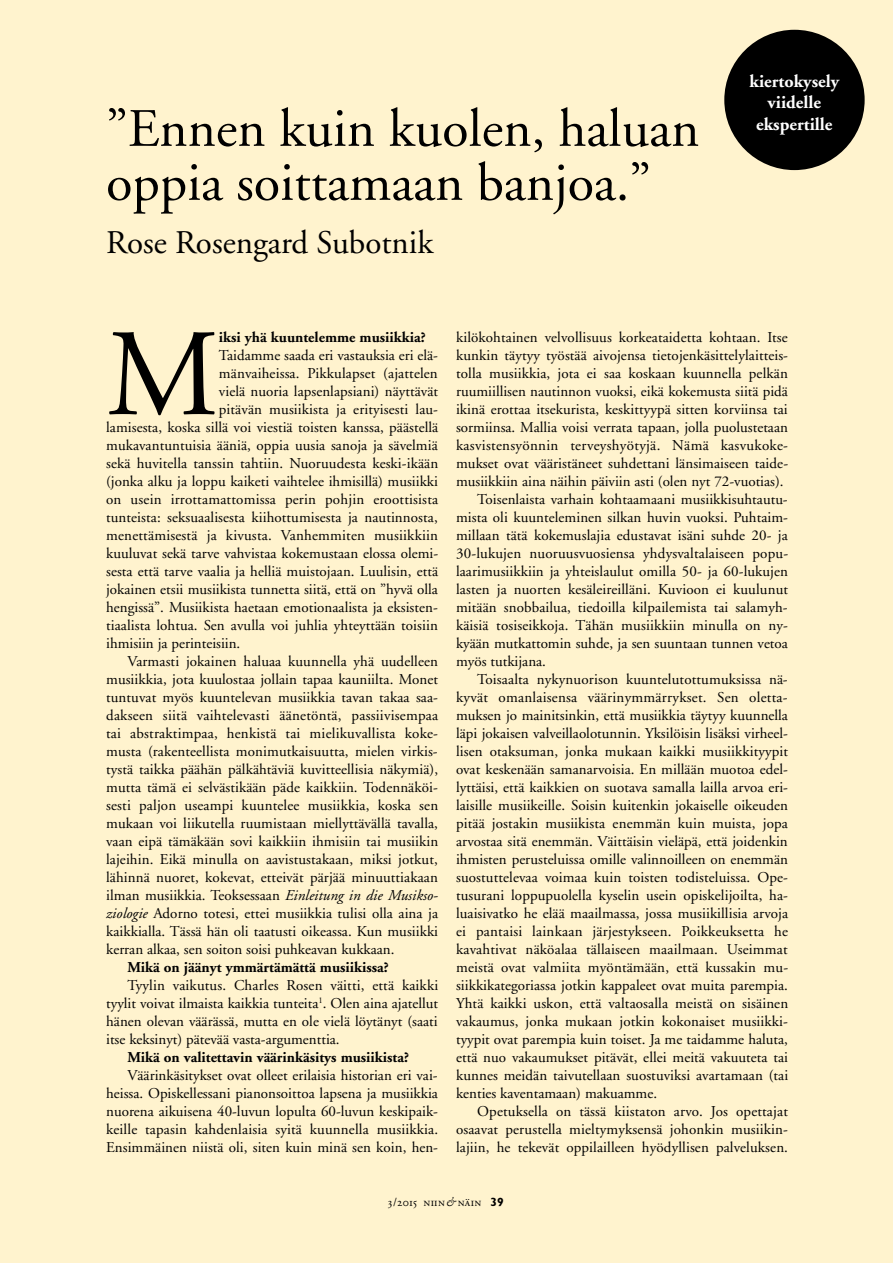
<style>
.page{position:relative;width:893px;height:1263px;background:#fff3ce}
.page>*{position:absolute;margin:0;border:0;box-sizing:border-box;transform-origin:0 0}
.t1{font:123.6px "Adobe Garamond";color:#000}
.t2{font:54px/54px "Adobe Garamond";color:#000}
.t3{font:33px "Adobe Garamond";color:#000}
.t4{font:700 18px/21.6px "Adobe Garamond";color:#fff;text-align:center}
.t5{font:15px/18px "Adobe Garamond";letter-spacing:.005em;color:#000;text-align:justify}
.t6{font:700 15px "Adobe Garamond";color:#000}
.t7{font:12px "Adobe Garamond Regular SC";letter-spacing:.02em;color:#000}
.s1{font-style:italic}
.s2{font-family:"Adobe Garamond";font-style:italic}
.s3{font-family:"Gill Sans";font-weight:700}
</style>
<div class="page">
<div style="left:724px;top:30px;width:141px;height:140px;background:#000;border-radius:50%"></div>
<h2 class="t2" style="left:106px;top:103px;width:595px">”Ennen kuin kuolen, haluan oppia soittamaan banjoa.”</h2>
<h3 class="t3" style="left:106px;top:225px;width:329px">Rose Rosengard Subotnik</h3>
<p class="t4" style="left:749px;top:71px;width:91px">kiertokysely viidelle ekspertille</p>
<h1 class="t1" style="left:106px;top:309px;width:114px">M</h1>
<p class="t6" style="left:219px;top:329px;width:208px">iksi yhä kuuntelemme musiikkia?</p>
<p class="t5" style="left:219px;top:347px;width:221px">Taidamme saada eri vastauksia eri elä-</p>
<p class="t5" style="left:219px;top:365px;width:220px">mänvaiheissa. Pikkulapset (ajattelen</p>
<p class="t5" style="left:219px;top:383px;width:221px">vielä nuoria lapsenlapsiani) näyttävät</p>
<p class="t5" style="left:219px;top:401px;width:221px">pitävän musiikista ja erityisesti lau-</p>
<p class="t5" style="left:106px;top:419px;width:334px">lamisesta, koska sillä voi viestiä toisten kanssa, päästellä</p>
<p class="t5" style="left:106px;top:437px;width:333px">mukavantuntuisia ääniä, oppia uusia sanoja ja sävelmiä</p>
<p class="t5" style="left:106px;top:455px;width:334px">sekä huvitella tanssin tahtiin. Nuoruudesta keski-ikään</p>
<p class="t5" style="left:106px;top:473px;width:333px">(jonka alku ja loppu kaiketi vaihtelee ihmisillä) musiikki</p>
<p class="t5" style="left:106px;top:491px;width:334px">on usein irrottamattomissa perin pohjin eroottisista</p>
<p class="t5" style="left:106px;top:509px;width:333px">tunteista: seksuaalisesta kiihottumisesta ja nautinnosta,</p>
<p class="t5" style="left:106px;top:527px;width:333px">menettämisestä ja kivusta. Vanhemmiten musiikkiin</p>
<p class="t5" style="left:106px;top:545px;width:334px">kuuluvat sekä tarve vahvistaa kokemustaan elossa olemi-</p>
<p class="t5" style="left:106px;top:563px;width:333px">sesta että tarve vaalia ja helliä muistojaan. Luulisin, että</p>
<p class="t5" style="left:106px;top:581px;width:333px">jokainen etsii musiikista tunnetta siitä, että on ”hyvä olla</p>
<p class="t5" style="left:106px;top:599px;width:333px">hengissä”. Musiikista haetaan emotionaalista ja eksisten-</p>
<p class="t5" style="left:106px;top:617px;width:333px">tiaalista lohtua. Sen avulla voi juhlia yhteyttään toisiin</p>
<p class="t5" style="left:106px;top:635px;width:136px">ihmisiin ja perinteisiin.</p>
<p class="t5" style="left:127px;top:653px;width:312px">Varmasti jokainen haluaa kuunnella yhä uudelleen</p>
<p class="t5" style="left:106px;top:671px;width:333px">musiikkia, jota kuulostaa jollain tapaa kauniilta. Monet</p>
<p class="t5" style="left:106px;top:689px;width:333px">tuntuvat myös kuuntelevan musiikkia tavan takaa saa-</p>
<p class="t5" style="left:106px;top:707px;width:334px">dakseen siitä vaihtelevasti äänetöntä, passiivisempaa</p>
<p class="t5" style="left:106px;top:725px;width:333px">tai abstraktimpaa, henkistä tai mielikuvallista koke-</p>
<p class="t5" style="left:106px;top:743px;width:333px">musta (rakenteellista monimutkaisuutta, mielen virkis-</p>
<p class="t5" style="left:106px;top:761px;width:333px">tystä taikka päähän pälkähtäviä kuvitteellisia näkymiä),</p>
<p class="t5" style="left:106px;top:779px;width:333px">mutta tämä ei selvästikään päde kaikkiin. Todennäköi-</p>
<p class="t5" style="left:106px;top:797px;width:334px">sesti paljon useampi kuuntelee musiikkia, koska sen</p>
<p class="t5" style="left:106px;top:815px;width:333px">mukaan voi liikutella ruumistaan miellyttävällä tavalla,</p>
<p class="t5" style="left:106px;top:833px;width:334px">vaan eipä tämäkään sovi kaikkiin ihmisiin tai musiikin</p>
<p class="t5" style="left:106px;top:851px;width:333px">lajeihin. Eikä minulla on aavistustakaan, miksi jotkut,</p>
<p class="t5" style="left:106px;top:869px;width:333px">lähinnä nuoret, kokevat, etteivät pärjää minuuttiakaan</p>
<p class="t5" style="left:106px;top:887px;width:333px">ilman musiikkia. Teoksessaan <span class="s1">Einleitung in die Musikso-</span></p>
<p class="t5" style="left:106px;top:905px;width:333px"><span class="s1">ziologie</span> Adorno totesi, ettei musiikkia tulisi olla aina ja</p>
<p class="t5" style="left:106px;top:923px;width:333px">kaikkialla. Tässä hän oli taatusti oikeassa. Kun musiikki</p>
<p class="t5" style="left:106px;top:941px;width:290px">kerran alkaa, sen soiton soisi puhkeavan kukkaan.</p>
<p class="t6" style="left:127px;top:959px;width:263px">Mikä on jäänyt ymmärtämättä musiikissa?</p>
<p class="t5" style="left:106px;top:977px;width:334px;text-indent:21px">Tyylin vaikutus. Charles Rosen väitti, että kaikki tyylit voivat ilmaista kaikkia tunteita<sup>1</sup>. Olen aina ajatellut hänen olevan väärässä, mutta en ole vielä löytänyt (saati itse keksinyt) pätevää vasta-argumenttia.</p>
<p class="t6" style="left:127px;top:1049px;width:283px">Mikä on valitettavin väärinkäsitys musiikista?</p>
<p class="t5" style="left:106px;top:1067px;width:334px;text-indent:21px">Väärinkäsitykset ovat olleet erilaisia historian eri vai&shy;heissa. Opiskellessani pianonsoittoa lapsena ja musiikkia nuorena aikuisena 40-luvun lopulta 60-luvun keskipaik&shy;keille tapasin kahdenlaisia syitä kuunnella musiikkia.<br>Ensimmäinen niistä oli, siten kuin minä sen koin, hen-</p>
<p class="t5" style="left:456px;top:329px;width:333px">kilökohtainen velvollisuus korkeataidetta kohtaan. Itse</p>
<p class="t5" style="left:456px;top:347px;width:334px">kunkin täytyy työstää aivojensa tietojenkäsittelylaitteis-</p>
<p class="t5" style="left:456px;top:365px;width:333px">tolla musiikkia, jota ei saa koskaan kuunnella pelkän</p>
<p class="t5" style="left:456px;top:383px;width:333px">ruumiillisen nautinnon vuoksi, eikä kokemusta siitä pidä</p>
<p class="t5" style="left:456px;top:401px;width:333px">ikinä erottaa itsekurista, keskittyypä sitten korviinsa tai</p>
<p class="t5" style="left:456px;top:419px;width:333px">sormiinsa. Mallia voisi verrata tapaan, jolla puolustetaan</p>
<p class="t5" style="left:456px;top:437px;width:333px">kasvistensyönnin terveyshyötyjä. Nämä kasvukoke-</p>
<p class="t5" style="left:456px;top:455px;width:334px">mukset ovat vääristäneet suhdettani länsimaiseen taide-</p>
<p class="t5" style="left:456px;top:473px;width:329px">musiikkiin aina näihin päiviin asti (olen nyt 72-vuotias).</p>
<p class="t5" style="left:477px;top:491px;width:312px">Toisenlaista varhain kohtaamaani musiikkisuhtautu-</p>
<p class="t5" style="left:456px;top:509px;width:333px">mista oli kuunteleminen silkan huvin vuoksi. Puhtaim-</p>
<p class="t5" style="left:456px;top:527px;width:333px">millaan tätä kokemuslajia edustavat isäni suhde 20- ja</p>
<p class="t5" style="left:456px;top:545px;width:334px">30-lukujen nuoruusvuosiensa yhdysvaltalaiseen popu-</p>
<p class="t5" style="left:456px;top:563px;width:333px">laarimusiikkiin ja yhteislaulut omilla 50- ja 60-lukujen</p>
<p class="t5" style="left:456px;top:581px;width:334px">lasten ja nuorten kesäleireilläni. Kuvioon ei kuulunut</p>
<p class="t5" style="left:456px;top:599px;width:333px">mitään snobbailua, tiedoilla kilpailemista tai salamyh-</p>
<p class="t5" style="left:456px;top:617px;width:333px">käisiä tosiseikkoja. Tähän musiikkiin minulla on ny-</p>
<p class="t5" style="left:456px;top:635px;width:333px">kyään mutkattomin suhde, ja sen suuntaan tunnen vetoa</p>
<p class="t5" style="left:456px;top:653px;width:91px">myös tutkijana.</p>
<p class="t5" style="left:477px;top:671px;width:312px">Toisaalta nykynuorison kuuntelutottumuksissa nä-</p>
<p class="t5" style="left:456px;top:689px;width:333px">kyvät omanlaisensa väärinymmärrykset. Sen oletta-</p>
<p class="t5" style="left:456px;top:707px;width:333px">muksen jo mainitsinkin, että musiikkia täytyy kuunnella</p>
<p class="t5" style="left:456px;top:725px;width:333px">läpi jokaisen valveillaolotunnin. Yksilöisin lisäksi virheel-</p>
<p class="t5" style="left:456px;top:743px;width:334px">lisen otaksuman, jonka mukaan kaikki musiikkityypit</p>
<p class="t5" style="left:456px;top:761px;width:333px">ovat keskenään samanarvoisia. En millään muotoa edel-</p>
<p class="t5" style="left:456px;top:779px;width:333px">lyttäisi, että kaikkien on suotava samalla lailla arvoa eri-</p>
<p class="t5" style="left:456px;top:797px;width:333px">laisille musiikeille. Soisin kuitenkin jokaiselle oikeuden</p>
<p class="t5" style="left:456px;top:815px;width:333px">pitää jostakin musiikista enemmän kuin muista, jopa</p>
<p class="t5" style="left:456px;top:833px;width:333px">arvostaa sitä enemmän. Väittäisin vieläpä, että joidenkin</p>
<p class="t5" style="left:456px;top:851px;width:334px">ihmisten perusteluissa omille valinnoilleen on enemmän</p>
<p class="t5" style="left:456px;top:869px;width:333px">suostuttelevaa voimaa kuin toisten todisteluissa. Ope-</p>
<p class="t5" style="left:456px;top:887px;width:333px">tusurani loppupuolella kyselin usein opiskelijoilta, ha-</p>
<p class="t5" style="left:456px;top:905px;width:334px">luaisivatko he elää maailmassa, jossa musiikillisia arvoja</p>
<p class="t5" style="left:456px;top:923px;width:333px">ei pantaisi lainkaan järjestykseen. Poikkeuksetta he</p>
<p class="t5" style="left:456px;top:941px;width:333px">kavahtivat näköalaa tällaiseen maailmaan. Useimmat</p>
<p class="t5" style="left:456px;top:959px;width:334px">meistä ovat valmiita myöntämään, että kussakin mu-</p>
<p class="t5" style="left:456px;top:977px;width:333px">siikkikategoriassa jotkin kappaleet ovat muita parempia.</p>
<p class="t5" style="left:456px;top:995px;width:334px">Yhtä kaikki uskon, että valtaosalla meistä on sisäinen</p>
<p class="t5" style="left:456px;top:1013px;width:333px">vakaumus, jonka mukaan jotkin kokonaiset musiikki-</p>
<p class="t5" style="left:456px;top:1031px;width:333px">tyypit ovat parempia kuin toiset. Ja me taidamme haluta,</p>
<p class="t5" style="left:456px;top:1049px;width:333px">että nuo vakaumukset pitävät, ellei meitä vakuuteta tai</p>
<p class="t5" style="left:456px;top:1067px;width:334px">kunnes meidän taivutellaan suostuviksi avartamaan (tai</p>
<p class="t5" style="left:456px;top:1085px;width:203px">kenties kaventamaan) makuamme.</p>
<p class="t5" style="left:477px;top:1103px;width:312px">Opetuksella on tässä kiistaton arvo. Jos opettajat</p>
<p class="t5" style="left:456px;top:1121px;width:333px">osaavat perustella mieltymyksensä johonkin musiikin-</p>
<p class="t5" style="left:456px;top:1139px;width:333px">lajiin, he tekevät oppilailleen hyödyllisen palveluksen.</p>
<p class="t7" style="left:388px;top:1196px;width:117px">3/2015 niin<span class="s2">&amp;</span> näin <span class="s3">39</span></p>
</div>
